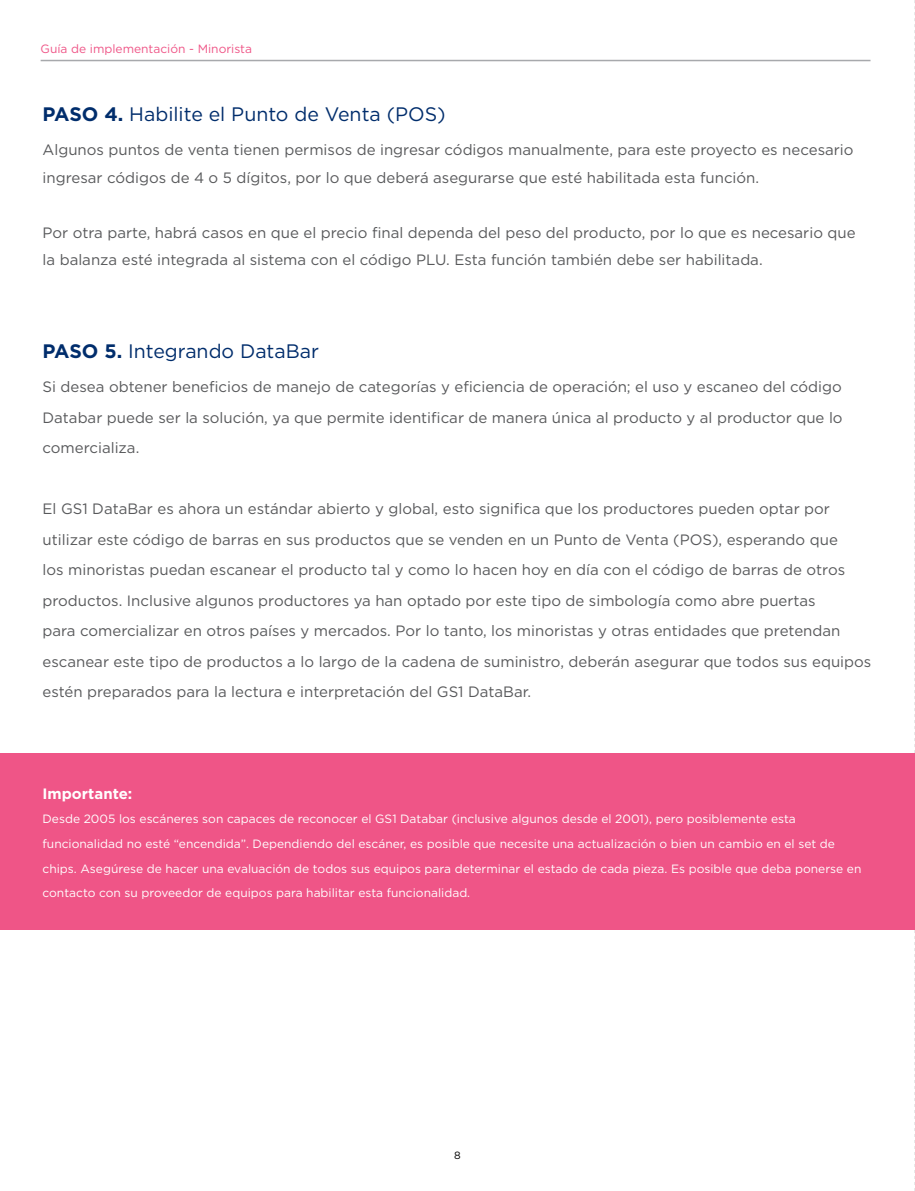
<style>
.page{position:relative;width:915px;height:1191px;background:#fff}
.page>*{position:absolute;margin:0;border:0;box-sizing:border-box;transform-origin:0 0}
.t1{font:19.5px "Gotham";color:#002d6c}
.t2{font:15px/30.5px "Gotham";color:#58595b}
.t3{font:700 15px "Gotham";color:#fff}
.t4{font:12px/24.5px "Gotham";color:#fff}
.t5{font:12px "Gotham";color:#ef5587}
.t6{font:10.5px "Gotham";color:#000}
.s1{font-weight:700}
</style>
<div class="page">
<svg style="left:914px;top:0;width:1px;height:1191px"></svg>
<hr style="left:41px;top:60px;width:829px;height:1px;background:#a7a9ac">
<div style="left:0;top:753px;width:914px;height:177px;background:#ef5587"></div>
<p class="t5" style="left:41px;top:41px;width:213px">Guía de implementación - Minorista</p>
<h1 class="t1" style="left:43px;top:102px;width:404px"><span class="s1">PASO 4.</span> Habilite el Punto de Venta (POS)</h1>
<p class="t2" style="left:43px;top:136px;width:812px;line-height:27.5px">Algunos puntos de venta tienen permisos de ingresar códigos manualmente, para este proyecto es necesario ingresar códigos de 4 o 5 dígitos, por lo que deberá asegurarse que esté habilitada esta función.</p>
<p class="t2" style="left:43px;top:218px;width:814px;line-height:27.5px">Por otra parte, habrá casos en que el precio final dependa del peso del producto, por lo que es necesario que la balanza esté integrada al sistema con el código PLU. Esta función también debe ser habilitada.</p>
<h1 class="t1" style="left:43px;top:339px;width:278px"><span class="s1">PASO 5.</span> Integrando DataBar</h1>
<p class="t2" style="left:43px;top:371px;width:801px;text-align:justify">Si desea obtener beneficios de manejo de categorías y eficiencia de operación; el uso y escaneo del código Databar puede ser la solución, ya que permite identificar de manera única al producto y al productor que lo comercializa.</p>
<p class="t2" style="left:43px;top:493px;width:830px">El GS1 DataBar es ahora un estándar abierto y global, esto significa que los productores pueden optar por utilizar este código de barras en sus productos que se venden en un Punto de Venta (POS), esperando que<br>los minoristas puedan escanear el producto tal y como lo hacen hoy en día con el código de barras de otros productos. Inclusive algunos productores ya han optado por este tipo de simbología como abre puertas<br>para comercializar en otros países y mercados. Por lo tanto, los minoristas y otras entidades que pretendan escanear este tipo de productos a lo largo de la cadena de suministro, deberán asegurar que todos sus equipos estén preparados para la lectura e interpretación del GS1 DataBar.</p>
<p class="t3" style="left:43px;top:783px;width:91px">Importante:</p>
<p class="t4" style="left:43px;top:806px;width:820px">Desde 2005 los escáneres son capaces de reconocer el GS1 Databar (inclusive algunos desde el 2001), pero posiblemente esta funcionalidad no esté “encendida”. Dependiendo del escáner, es posible que necesite una actualización o bien un cambio en el set de chips. Asegúrese de hacer una evaluación de todos sus equipos para determinar el estado de cada pieza. Es posible que deba ponerse en contacto con su proveedor de equipos para habilitar esta funcionalidad.</p>
<p class="t6" style="left:454px;top:1148px;width:8px">8</p>
</div>
